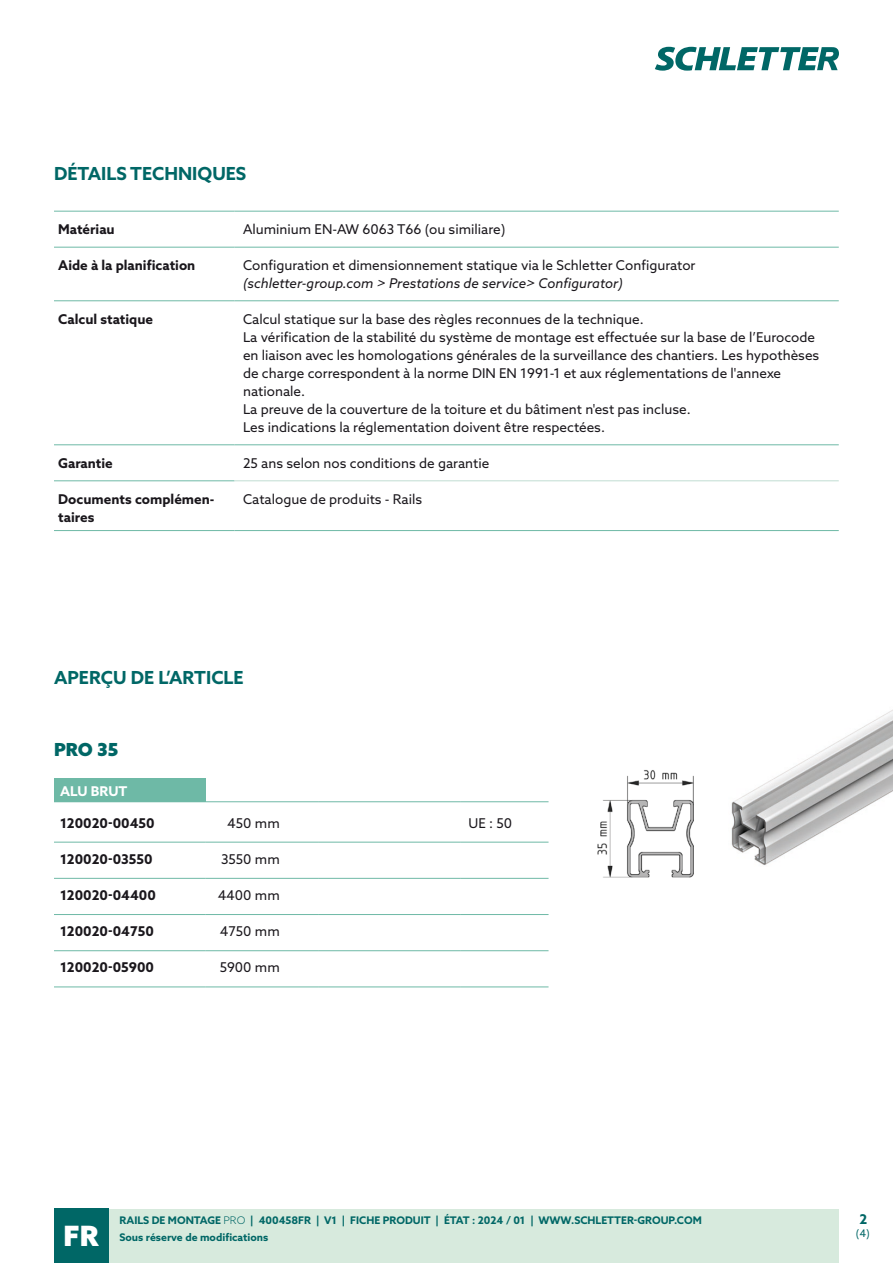
<style>
.page{position:relative;width:893px;height:1263px;background:#fff}
.page>*{position:absolute;margin:0;border:0;box-sizing:border-box;transform-origin:0 0}
.t1{font:900 28.05px "Azo Sans";color:#fff}
.t2{font:700 18px "Azo Sans";color:#006766}
.t3{font:900 18px "Azo Sans";color:#006766}
.t4{font:13.5px/18px "Azo Sans";color:#1a171c}
.t5{font:700 13.5px/18px "Azo Sans";color:#1a171c}
.t6{font:italic 13.5px "Azo Sans";color:#1a171c}
.t7{font:700 13.5px "Azo Sans";color:#fff}
.t8{font:700 13.5px "Azo Sans";color:#006766}
.t9{font:700 10.5px/16.5px "Azo Sans";color:#006766}
.t10{font:10.5px "Azo Sans";color:#006766}
.s1{font-weight:300}
</style>
<div class="page">
<div style="left:108px;top:1209px;width:731px;height:54px;background:#d7eadd"></div>
<div style="left:54px;top:1209px;width:54px;height:54px;background:#006766"></div>
<svg style="left:655px;top:47px;width:184px;height:24px"></svg>
<img style="left:731px;top:709px;width:162px;height:156px">
<img style="left:597px;top:770px;width:97px;height:108px">
<div style="left:54px;top:778px;width:151px;height:24px;background:#6eb9a6"></div>
<hr style="left:54px;top:842px;width:151px;height:1px;background:#6eb9a6">
<hr style="left:205px;top:842px;width:113px;height:1px;background:#6eb9a6">
<hr style="left:318px;top:842px;width:142px;height:1px;background:#6eb9a6">
<hr style="left:460px;top:842px;width:89px;height:1px;background:#6eb9a6">
<hr style="left:54px;top:878px;width:151px;height:1px;background:#6eb9a6">
<hr style="left:205px;top:878px;width:113px;height:1px;background:#6eb9a6">
<hr style="left:318px;top:878px;width:142px;height:1px;background:#6eb9a6">
<hr style="left:460px;top:878px;width:89px;height:1px;background:#6eb9a6">
<hr style="left:54px;top:914px;width:151px;height:1px;background:#6eb9a6">
<hr style="left:205px;top:914px;width:113px;height:1px;background:#6eb9a6">
<hr style="left:318px;top:914px;width:142px;height:1px;background:#6eb9a6">
<hr style="left:460px;top:914px;width:89px;height:1px;background:#6eb9a6">
<hr style="left:54px;top:950px;width:151px;height:1px;background:#6eb9a6">
<hr style="left:205px;top:950px;width:113px;height:1px;background:#6eb9a6">
<hr style="left:318px;top:950px;width:142px;height:1px;background:#6eb9a6">
<hr style="left:460px;top:950px;width:89px;height:1px;background:#6eb9a6">
<hr style="left:54px;top:986px;width:151px;height:1px;background:#6eb9a6">
<hr style="left:205px;top:986px;width:113px;height:1px;background:#6eb9a6">
<hr style="left:318px;top:986px;width:142px;height:1px;background:#6eb9a6">
<hr style="left:460px;top:986px;width:89px;height:1px;background:#6eb9a6">
<hr style="left:205px;top:801px;width:113px;height:1px;background:#6eb9a6">
<hr style="left:318px;top:801px;width:142px;height:1px;background:#6eb9a6">
<hr style="left:460px;top:801px;width:89px;height:1px;background:#6eb9a6">
<hr style="left:54px;top:211px;width:180px;height:1px;background:#6eb9a6">
<hr style="left:234px;top:211px;width:605px;height:1px;background:#6eb9a6">
<hr style="left:54px;top:247px;width:180px;height:1px;background:#6eb9a6">
<hr style="left:234px;top:247px;width:605px;height:1px;background:#6eb9a6">
<hr style="left:54px;top:444px;width:180px;height:1px;background:#6eb9a6">
<hr style="left:234px;top:444px;width:605px;height:1px;background:#6eb9a6">
<hr style="left:54px;top:480px;width:180px;height:1px;background:#6eb9a6">
<hr style="left:234px;top:480px;width:605px;height:1px;background:#c0ddd3">
<hr style="left:54px;top:300px;width:180px;height:1px;background:#6eb9a6">
<hr style="left:234px;top:300px;width:605px;height:1px;background:#6eb9a6">
<hr style="left:54px;top:530px;width:180px;height:1px;background:#6eb9a6">
<hr style="left:234px;top:530px;width:605px;height:1px;background:#6eb9a6">
<h2 class="t2" style="left:54px;top:162px;width:194px">DÉTAILS TECHNIQUES</h2>
<p class="t5" style="left:58px;top:220px;width:58px">Matériau</p>
<p class="t4" style="left:243px;top:220px;width:264px">Aluminium EN-AW 6063 T66 (ou similiare)</p>
<p class="t5" style="left:58px;top:256px;width:139px">Aide à la planification</p>
<p class="t4" style="left:243px;top:256px;width:454px">Configuration et dimensionnement statique via le Schletter Configurator</p>
<p class="t6" style="left:243px;top:274px;width:382px">(schletter-group.com &gt; Prestations de service&gt; Configurator)</p>
<p class="t5" style="left:58px;top:310px;width:96px">Calcul statique</p>
<p class="t4" style="left:243px;top:310px;width:578px">Calcul statique sur la base des règles reconnues de la technique.<br>La vérification de la stabilité du système de montage est effectuée sur la base de l’Eurocode en liaison avec les homologations générales de la surveillance des chantiers. Les hypothèses de charge correspondent à la norme DIN EN 1991-1 et aux réglementations de l'annexe nationale.<br>La preuve de la couverture de la toiture et du bâtiment n'est pas incluse.<br>Les indications la réglementation doivent être respectées.</p>
<p class="t5" style="left:58px;top:454px;width:56px">Garantie</p>
<p class="t4" style="left:243px;top:454px;width:248px">25 ans selon nos conditions de garantie</p>
<p class="t5" style="left:58px;top:490px;width:158px">Documents complémen&shy;taires</p>
<p class="t4" style="left:243px;top:490px;width:181px">Catalogue de produits - Rails</p>
<h2 class="t2" style="left:54px;top:666px;width:191px">APERÇU DE L’ARTICLE</h2>
<h2 class="t3" style="left:54px;top:737px;width:66px">PRO 35</h2>
<p class="t7" style="left:60px;top:782px;width:69px">ALU BRUT</p>
<p class="t5" style="left:60px;top:814px;width:96px">120020-00450</p>
<p class="t4" style="left:227px;top:814px;width:54px">450 mm</p>
<p class="t4" style="left:469px;top:814px;width:45px">UE : 50</p>
<p class="t5" style="left:60px;top:850px;width:94px">120020-03550</p>
<p class="t4" style="left:221px;top:850px;width:60px">3550 mm</p>
<p class="t5" style="left:60px;top:886px;width:97px">120020-04400</p>
<p class="t4" style="left:218px;top:886px;width:64px">4400 mm</p>
<p class="t5" style="left:60px;top:922px;width:95px">120020-04750</p>
<p class="t4" style="left:220px;top:922px;width:62px">4750 mm</p>
<p class="t5" style="left:60px;top:958px;width:96px">120020-05900</p>
<p class="t4" style="left:220px;top:958px;width:62px">5900 mm</p>
<h1 class="t1" style="left:64px;top:1217px;width:36px">FR</h1>
<p class="t9" style="left:119px;top:1212px;width:584px">RAILS DE MONTAGE <span class="s1">PRO</span> | 400458FR | V1 | FICHE PRODUIT | ÉTAT : 2024 / 01 | WWW.SCHLETTER-GROUP.COM<br>Sous réserve de modifications</p>
<p class="t8" style="left:859px;top:1210px;width:9px">2</p>
<p class="t10" style="left:856px;top:1226px;width:16px">(4)</p>
</div>
